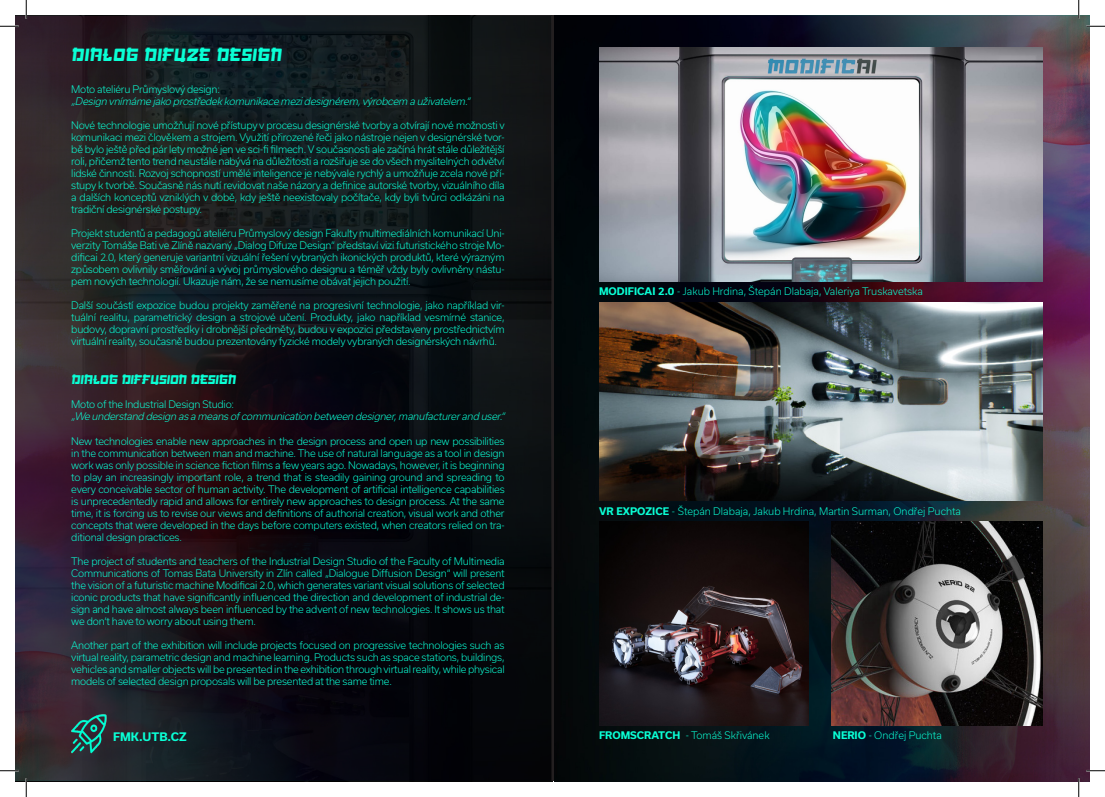
<style>
.page{position:relative;width:1105px;height:797px;background:#fff}
.page>*{position:absolute;margin:0;border:0;box-sizing:border-box;transform-origin:0 0}
.t1{font:17.5px "Big Samurai";color:#0affd5}
.t2{font:12.5px "Big Samurai";letter-spacing:-.02em;color:#0affd5}
.t3{font:700 11.25px "Usual";color:#0affd5}
.t4{font:300 10px/12px "Usual";letter-spacing:-.02em;color:#0affd5;text-align:justify}
.t5{font:300 10px "Usual";color:#0affd5}
.t6{font:italic 300 10px "Usual";color:#0affd5}
.s1{font-weight:700}
</style>
<div class="page">
<img style="left:554px;top:16px;width:535px;height:765px">
<img style="left:599px;top:522px;width:210px;height:203px">
<img style="left:599px;top:48px;width:444px;height:233px">
<img style="left:16px;top:16px;width:535px;height:764px">
<img style="left:599px;top:303px;width:444px;height:197px">
<img style="left:831px;top:522px;width:212px;height:203px">
<img style="left:63px;top:706px;width:50px;height:55px">
<svg style="left:0;top:25px;width:19px;height:2px"></svg>
<svg style="left:1086px;top:25px;width:19px;height:2px"></svg>
<svg style="left:0;top:770px;width:19px;height:1px"></svg>
<svg style="left:1086px;top:770px;width:19px;height:1px"></svg>
<svg style="left:25px;top:0;width:2px;height:19px"></svg>
<svg style="left:25px;top:778px;width:2px;height:19px"></svg>
<svg style="left:1078px;top:0;width:1px;height:19px"></svg>
<svg style="left:1078px;top:778px;width:1px;height:19px"></svg>
<p class="t1" style="left:71px;top:48px;width:212px">DIALOG DIFUZE DESIGN</p>
<p class="t4" style="left:71px;top:84px;width:150px">Moto ateliéru Průmyslový design:</p>
<p class="t6" style="left:71px;top:96px;width:403px">„Design vnímáme jako prostředek komunikace mezidesignérem,výrobcem a uživatelem.“</p>
<p class="t4" style="left:71px;top:120px;width:435px">Nové technologie umožňují nové přístupy v procesu designérské tvorby a otvírají nové možnosti v komunikaci mezi člověkem a strojem. Využití přirozené řeči jako nástroje nejen v designérské tvor&shy;bě bylo ještě před pár lety možné jen ve sci-fi filmech. V současnosti ale začíná hrát stále důležitější roli, přičemž tento trend neustále nabývá na důležitosti a rozšiřuje se do všech myslitelných odvětví lidské činnosti. Rozvoj schopností umělé inteligence je nebývale rychlý a umožňuje zcela nové pří&shy;stupy k tvorbě. Současně nás nutí revidovat naše názory a definice autorské tvorby, vizuálního díla a dalších konceptů vzniklých v době, kdy ještě neexistovaly počítače, kdy byli tvůrci odkázáni na tradiční designérské postupy.</p>
<p class="t4" style="left:71px;top:228px;width:435px">Projekt studentů a pedagogů ateliéru Průmyslový design Fakulty multimediálních komunikací Uni&shy;verzity Tomáše Bati ve Zlíně nazvaný „Dialog Difuze Design“ představí vizi futuristického stroje Mo&shy;dificai 2.0, který generuje variantní vizuální řešení vybraných ikonických produktů, které výrazným způsobem ovlivnily směřování a vývoj průmyslového designu a téměř vždy byly ovlivněny nástu&shy;pem nových technologií. Ukazuje nám, že se nemusíme obávat jejich použití.</p>
<p class="t4" style="left:71px;top:300px;width:435px">Další součástí expozice budou projekty zaměřené na progresivní technologie, jako například vir&shy;tuální realitu, parametrický design a strojové učení. Produkty, jako například vesmírné stanice, budovy, dopravní prostředky i drobnější předměty, budou v expozici představeny prostřednictvím virtuální reality, současně budou prezentovány fyzické modely vybraných designérských návrhů.</p>
<p class="t2" style="left:71px;top:375px;width:166px">DIALOG DIFFUSION DESIGN</p>
<p class="t4" style="left:71px;top:399px;width:164px">Moto of the Industrial Design Studio:</p>
<p class="t6" style="left:71px;top:411px;width:438px">„We understand design asa meansofcommunication between designer,manufacturerand user.“</p>
<p class="t4" style="left:71px;top:435px;width:435px">New technologies enable new approaches in the design process and open up new possibilities in the communication between man and machine. The use of natural language as a tool in design work was only possible in science fiction films a few years ago. Nowadays, however, it is beginning to play an increasingly important role, a trend that is steadily gaining ground and spreading to every conceivable sector of human activity. The development of artificial intelligence capabilities is unprecedentedly rapid and allows for entirely new approaches to design process. At the same time, it is forcing us to revise our views and definitions of authorial creation, visual work and other concepts that were developed in the days before computers existed, when creators relied on tra&shy;ditional design practices.</p>
<p class="t4" style="left:71px;top:555px;width:435px">The project of students and teachers of the Industrial Design Studio of the Faculty of Multimedia Communications of Tomas Bata University in Zlín called „Dialogue Diffusion Design“ will present the vision of a futuristic machine Modificai 2.0, which generates variant visual solutions of selected iconic products that have significantly influenced the direction and development of industrial de&shy;sign and have almost always been influenced by the advent of new technologies. It shows us that we don‘t have to worry about using them.</p>
<p class="t4" style="left:71px;top:639px;width:435px">Another part of the exhibition will include projects focused on progressive technologies such as virtual reality, parametric design and machine learning. Products such as space stations, buildings, vehicles and smaller objects will be presented in the exhibition through virtual reality, while physical models of selected design proposals will be presented at the same time.</p>
<p class="t5" style="left:599px;top:286px;width:325px"><span class="s1">MODIFICAI 2.0</span> - Jakub Hrdina, Štepán Dlabaja, Valeriya Truskavetska</p>
<p class="t5" style="left:599px;top:505px;width:363px"><span class="s1">VR EXPOZICE</span> - Štepán Dlabaja, Jakub Hrdina, Martin Surman, Ondřej Puchta</p>
<p class="t3" style="left:113px;top:730px;width:75px">FMK.UTB.CZ</p>
<p class="t5" style="left:599px;top:730px;width:172px"><span class="s1">FROMSCRATCH</span> - Tomáš Skřivánek</p>
<p class="t5" style="left:833px;top:730px;width:110px"><span class="s1">NERIO</span> - Ondřej Puchta</p>
</div>
